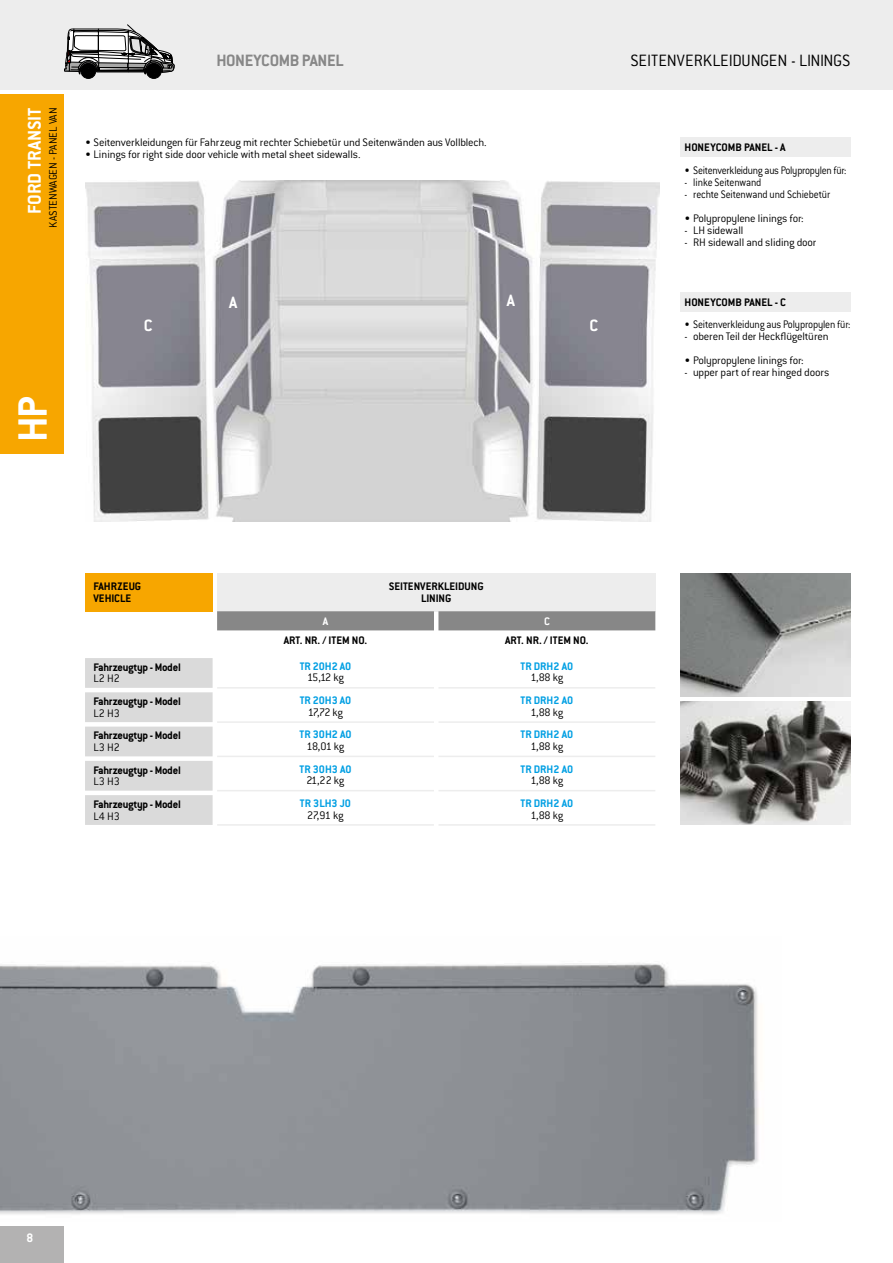
<style>
.page{position:relative;width:893px;height:1263px;background:#fff}
.page>*{position:absolute;margin:0;border:0;box-sizing:border-box;transform-origin:0 0}
.t1{font:700 45px "Conduit ITC Pro";color:#fff}
.t2{font:700 20.25px "Conduit ITC Pro";color:#fff}
.t3{font:300 18px "Conduit ITC Pro";letter-spacing:-.005em;color:#000}
.t4{font:700 18px "Conduit ITC Pro";letter-spacing:-.02em;color:#878787}
.t5{font:700 18px "Conduit ITC Pro";color:#fff}
.t6{font:700 13.5px "Conduit ITC Pro";color:#fff}
.t7{font:300 12px "Conduit ITC Pro";letter-spacing:-.015em;color:#000}
.t8{font:700 12px/12px "Conduit ITC Pro";letter-spacing:-.01em;color:#000}
.t9{font:300 12px "Conduit ITC Pro";letter-spacing:-.015em;color:#000;scale:.91 1}
.t10{font:700 12px "Conduit ITC Pro";color:#009fe3}
.t11{font:700 12px "Conduit ITC Pro";color:#fff}
</style>
<div class="page">
<div style="left:0;top:0;width:893px;height:90px;background:#ededed"></div>
<div style="left:0;top:1226px;width:64px;height:37px;background:#b3b2b2"></div>
<div style="left:0;top:95px;width:64px;height:359px;background:#f7a600"></div>
<svg style="left:64px;top:25px;width:110px;height:54px"></svg>
<img style="left:680px;top:573px;width:170px;height:123px">
<img style="left:680px;top:701px;width:170px;height:123px">
<div style="left:217px;top:573px;width:438px;height:38px;background:#ededed"></div>
<div style="left:217px;top:611px;width:438px;height:19px;background:#878787"></div>
<svg style="left:85px;top:658px;width:128px;height:167px;background:#dedede"></svg>
<hr style="left:438px;top:687px;width:217px;height:2px;background:#ededed">
<hr style="left:217px;top:721px;width:217px;height:2px;background:#ededed">
<hr style="left:438px;top:721px;width:217px;height:2px;background:#ededed">
<hr style="left:438px;top:756px;width:217px;height:1px;background:#ededed">
<hr style="left:217px;top:790px;width:217px;height:1px;background:#ededed">
<hr style="left:438px;top:790px;width:217px;height:1px;background:#ededed">
<hr style="left:217px;top:824px;width:217px;height:2px;background:#ededed">
<hr style="left:438px;top:824px;width:217px;height:2px;background:#ededed">
<hr style="left:217px;top:687px;width:217px;height:2px;background:#ededed">
<hr style="left:217px;top:756px;width:217px;height:1px;background:#ededed">
<div style="left:85px;top:573px;width:128px;height:38px;background:#f7a600"></div>
<img style="left:85px;top:180px;width:574px;height:341px">
<img style="left:0;top:963px;width:759px;height:251px">
<div style="left:680px;top:138px;width:170px;height:19px;background:#ededed"></div>
<div style="left:680px;top:292px;width:170px;height:19px;background:#ededed"></div>
<h2 class="t2" style="left:23px;top:214px;width:108px;rotate:-90deg">FORD TRANSIT</h2>
<p class="t7" style="left:47px;top:228px;width:122px;rotate:-90deg">KASTENWAGEN - PANEL VAN</p>
<h1 class="t1" style="left:7px;top:442px;width:48px;rotate:-90deg">HP</h1>
<h3 class="t4" style="left:216px;top:50px;width:129px">HONEYCOMB PANEL</h3>
<p class="t7" style="left:85px;top:136px;width:403px">• Seitenverkleidungen für Fahrzeug mit rechter Schiebetür und Seitenwänden aus Vollblech.</p>
<p class="t7" style="left:85px;top:148px;width:277px">• Linings for right side door vehicle with metal sheet sidewalls.</p>
<h3 class="t5" style="left:144px;top:315px;width:10px">C</h3>
<h3 class="t5" style="left:229px;top:292px;width:10px">A</h3>
<h3 class="t5" style="left:507px;top:290px;width:10px">A</h3>
<h3 class="t5" style="left:589px;top:315px;width:10px">C</h3>
<h3 class="t3" style="left:630px;top:50px;width:222px">SEITENVERKLEIDUNGEN - LININGS</h3>
<p class="t8" style="left:685px;top:141px;width:103px">HONEYCOMB PANEL - A</p>
<p class="t9" style="left:685px;top:163px;width:179px">• Seitenverkleidung aus Polypropylen für:</p>
<p class="t9" style="left:685px;top:175px;width:86px">- linke Seitenwand</p>
<p class="t9" style="left:685px;top:187px;width:162px">- rechte Seitenwand und Schiebetür</p>
<p class="t7" style="left:685px;top:211px;width:121px">• Polypropylene linings for:</p>
<p class="t7" style="left:685px;top:223px;width:60px">- LH sidewall</p>
<p class="t7" style="left:685px;top:235px;width:133px">- RH sidewall and sliding door</p>
<p class="t8" style="left:685px;top:296px;width:103px">HONEYCOMB PANEL - C</p>
<p class="t9" style="left:685px;top:318px;width:184px">• Seitenverkleidung aus Polypropylen für:</p>
<p class="t7" style="left:685px;top:330px;width:146px">- oberen Teil der Heckflügeltüren</p>
<p class="t7" style="left:685px;top:354px;width:121px">• Polypropylene linings for:</p>
<p class="t7" style="left:685px;top:366px;width:146px">- upper part of rear hinged doors</p>
<p class="t8" style="left:94px;top:580px;width:49px">FAHRZEUG<br>VEHICLE</p>
<p class="t8" style="left:389px;top:580px;width:96px;text-align:center">SEITENVERKLEIDUNG<br>LINING</p>
<p class="t8" style="left:284px;top:634px;width:85px">ART. NR. / ITEM NO.</p>
<p class="t8" style="left:505px;top:634px;width:85px">ART. NR. / ITEM NO.</p>
<p class="t8" style="left:94px;top:661px;width:89px">Fahrzeugtyp - Model</p>
<p class="t8" style="left:94px;top:695px;width:89px">Fahrzeugtyp - Model</p>
<p class="t8" style="left:94px;top:729px;width:89px">Fahrzeugtyp - Model</p>
<p class="t8" style="left:94px;top:764px;width:89px">Fahrzeugtyp - Model</p>
<p class="t8" style="left:94px;top:798px;width:89px">Fahrzeugtyp - Model</p>
<p class="t11" style="left:323px;top:614px;width:7px">A</p>
<p class="t11" style="left:544px;top:614px;width:7px">C</p>
<p class="t10" style="left:300px;top:659px;width:53px">TR 20H2 A0</p>
<p class="t10" style="left:521px;top:659px;width:54px">TR DRH2 A0</p>
<p class="t7" style="left:307px;top:671px;width:38px">15,12 kg</p>
<p class="t7" style="left:530px;top:671px;width:34px">1,88 kg</p>
<p class="t7" style="left:94px;top:672px;width:28px">L2 H2</p>
<p class="t10" style="left:300px;top:693px;width:53px">TR 20H3 A0</p>
<p class="t10" style="left:521px;top:693px;width:54px">TR DRH2 A0</p>
<p class="t7" style="left:308px;top:705px;width:37px">17,72 kg</p>
<p class="t7" style="left:530px;top:705px;width:34px">1,88 kg</p>
<p class="t7" style="left:94px;top:706px;width:28px">L2 H3</p>
<p class="t10" style="left:299px;top:727px;width:54px">TR 30H2 A0</p>
<p class="t10" style="left:521px;top:727px;width:54px">TR DRH2 A0</p>
<p class="t7" style="left:307px;top:740px;width:39px">18,01 kg</p>
<p class="t7" style="left:530px;top:740px;width:34px">1,88 kg</p>
<p class="t7" style="left:94px;top:741px;width:28px">L3 H2</p>
<p class="t10" style="left:299px;top:762px;width:54px">TR 30H3 A0</p>
<p class="t10" style="left:521px;top:762px;width:54px">TR DRH2 A0</p>
<p class="t7" style="left:307px;top:774px;width:39px">21,22 kg</p>
<p class="t7" style="left:530px;top:774px;width:34px">1,88 kg</p>
<p class="t7" style="left:94px;top:775px;width:28px">L3 H3</p>
<p class="t10" style="left:300px;top:796px;width:53px">TR 3LH3 J0</p>
<p class="t10" style="left:521px;top:796px;width:54px">TR DRH2 A0</p>
<p class="t7" style="left:307px;top:808px;width:38px">27,91 kg</p>
<p class="t7" style="left:530px;top:808px;width:34px">1,88 kg</p>
<p class="t7" style="left:94px;top:809px;width:28px">L4 H3</p>
<p class="t6" style="left:27px;top:1229px;width:8px">8</p>
</div>
